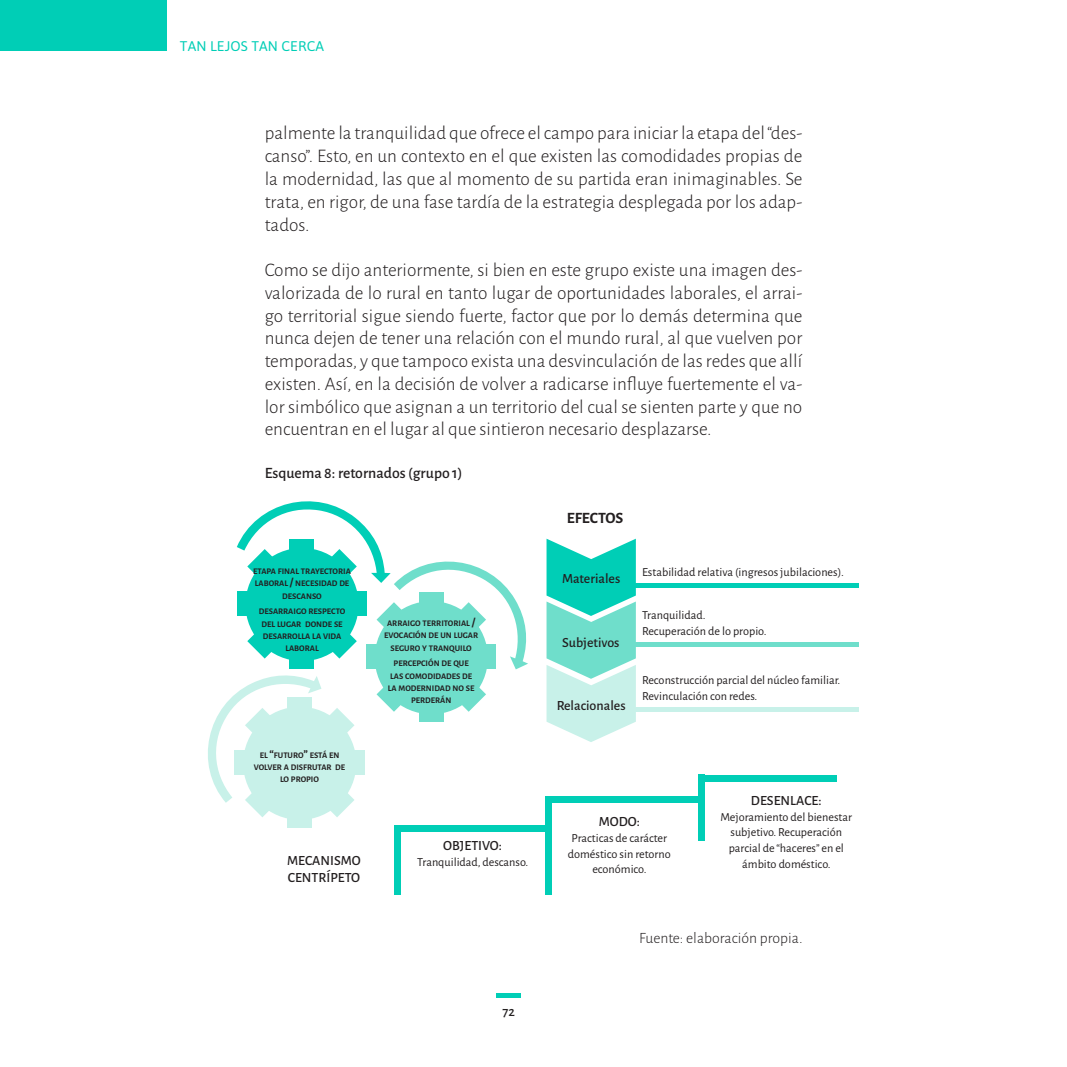
<style>
.page{position:relative;width:1067px;height:1067px;background:#fff}
.page>*{position:absolute;margin:0;border:0;box-sizing:border-box;transform-origin:0 0}
.t1{font:300 19.25px/22.8px "Alegreya Sans";color:#231f20;text-align:justify}
.t2{font:500 15.75px "Alegreya Sans";color:#231f20}
.t3{font:300 15.75px "Alegreya Sans";color:#231f20}
.t4{font:700 15.75px "Alegreya Sans";color:#231f20}
.t5{font:500 14px "Alegreya Sans";color:#231f20}
.t6{font:14px "Asap";letter-spacing:.01em;color:#00ceb6}
.t7{font:500 14px "Alegreya Sans SC";color:#231f20}
.t8{font:12.25px/15.8px "Alegreya Sans";color:#231f20;text-align:center}
.t9{font:700 8.58px/12.2px "Alegreya Sans";color:#231f20;text-align:center}
.s1{font-size:12.25px}
</style>
<div class="page">
<div style="left:0;top:0;width:166px;height:51px;background:#00ceb6"></div>
<div style="left:496px;top:992px;width:25px;height:5px;background:#00ceb6"></div>
<div style="left:287px;top:812px;width:25px;height:15px;background:#c8f1e9"></div>
<svg style="left:546px;top:538px;width:90px;height:204px"></svg>
<div style="left:394px;top:825px;width:6px;height:69px;background:#00ceb6"></div>
<div style="left:545px;top:796px;width:6px;height:98px;background:#00ceb6"></div>
<div style="left:698px;top:775px;width:6px;height:66px;background:#00ceb6"></div>
<div style="left:394px;top:825px;width:151px;height:7px;background:#00ceb6"></div>
<div style="left:548px;top:796px;width:155px;height:7px;background:#00ceb6"></div>
<div style="left:701px;top:775px;width:136px;height:6px;background:#00ceb6"></div>
<svg style="left:208px;top:501px;width:320px;height:316px"></svg>
<div style="left:633px;top:583px;width:226px;height:5px;background:#00ceb6"></div>
<div style="left:633px;top:642px;width:226px;height:5px;background:#6fdecb"></div>
<div style="left:633px;top:706px;width:226px;height:5px;background:#c8f1e9"></div>
<p class="t6" style="left:180px;top:37px;width:146px">TAN LEJOS TAN CERCA</p>
<p class="t1" style="left:265px;top:121px;width:539px">palmente la tranquilidad que ofrece el campo para iniciar la etapa del “des&shy;canso”. Esto, en un contexto en el que existen las comodidades propias de la modernidad, las que al momento de su partida eran inimaginables. Se trata, en rigor, de una fase tardía de la estrategia desplegada por los adap&shy;tados.</p>
<p class="t1" style="left:265px;top:258px;width:539px">Como se dijo anteriormente, si bien en este grupo existe una imagen des&shy;valorizada de lo rural en tanto lugar de oportunidades laborales, el arrai&shy;go territorial sigue siendo fuerte, factor que por lo demás determina que nunca dejen de tener una relación con el mundo rural, al que vuelven por temporadas, y que tampoco exista una desvinculación de las redes que allí existen. Así, en la decisión de volver a radicarse influye fuertemente el va&shy;lor simbólico que asignan a un territorio del cual se sienten parte y que no encuentran en el lugar al que sintieron necesario desplazarse.</p>
<p class="t2" style="left:265px;top:462px;width:199px">Esquema 8: retornados (grupo 1)</p>
<p class="t9" style="left:253px;top:564px;width:99px">ETAPA FINAL TRAYECTORIA<br>LABORAL <span class="s1">/</span> NECESIDAD DE<br>DESCANSO</p>
<p class="t9" style="left:259px;top:605px;width:88px">DESARRAIGO RESPECTO<br>DEL LUGAR DONDE SE<br>DESARROLLA LA VIDA<br>LABORAL</p>
<p class="t9" style="left:384px;top:616px;width:95px">ARRAIGO TERRITORIAL <span class="s1">/<br></span>EVOCACIÓN DE UN LUGAR<br>SEGURO Y TRANQUILO</p>
<p class="t9" style="left:388px;top:657px;width:88px">PERCEPCIÓN DE QUE<br>LAS COMODIDADES DE<br>LA MODERNIDAD NO SE<br>PERDERÁN</p>
<p class="t9" style="left:254px;top:748px;width:93px">EL <span class="s1">“</span>FUTURO<span class="s1">”</span> ESTÁ EN<br>VOLVER A DISFRUTAR DE<br>LO PROPIO</p>
<p class="t5" style="left:443px;top:835px;width:60px">OBJETIVO:</p>
<p class="t5" style="left:287px;top:850px;width:75px">MECANISMO</p>
<p class="t8" style="left:417px;top:853px;width:112px">Tranquilidad, descanso.</p>
<p class="t5" style="left:288px;top:867px;width:74px">CENTRÍPETO</p>
<p class="t7" style="left:502px;top:1001px;width:14px">72</p>
<p class="t4" style="left:566px;top:506px;width:58px">EFECTOS</p>
<p class="t5" style="left:562px;top:568px;width:60px">Materiales</p>
<p class="t5" style="left:562px;top:633px;width:59px">Subjetivos</p>
<p class="t5" style="left:557px;top:696px;width:70px">Relacionales</p>
<p class="t8" style="left:642px;top:563px;width:203px">Estabilidad relativa (ingresos jubilaciones).</p>
<p class="t8" style="left:642px;top:607px;width:126px;text-align:left">Tranquilidad.<br>Recuperación de lo propio.</p>
<p class="t8" style="left:642px;top:672px;width:200px;text-align:left">Reconstrucción parcial del núcleo familiar.<br>Revinculación con redes.</p>
<p class="t5" style="left:598px;top:811px;width:43px">MODO:</p>
<p class="t8" style="left:568px;top:829px;width:104px">Practicas de carácter doméstico sin retorno económico.</p>
<p class="t5" style="left:751px;top:790px;width:72px">DESENLACE:</p>
<p class="t8" style="left:720px;top:808px;width:133px">Mejoramiento del bienestar subjetivo. Recuperación parcial de “haceres” en el ámbito doméstico.</p>
<p class="t3" style="left:639px;top:927px;width:165px">Fuente: elaboración propia.</p>
</div>
